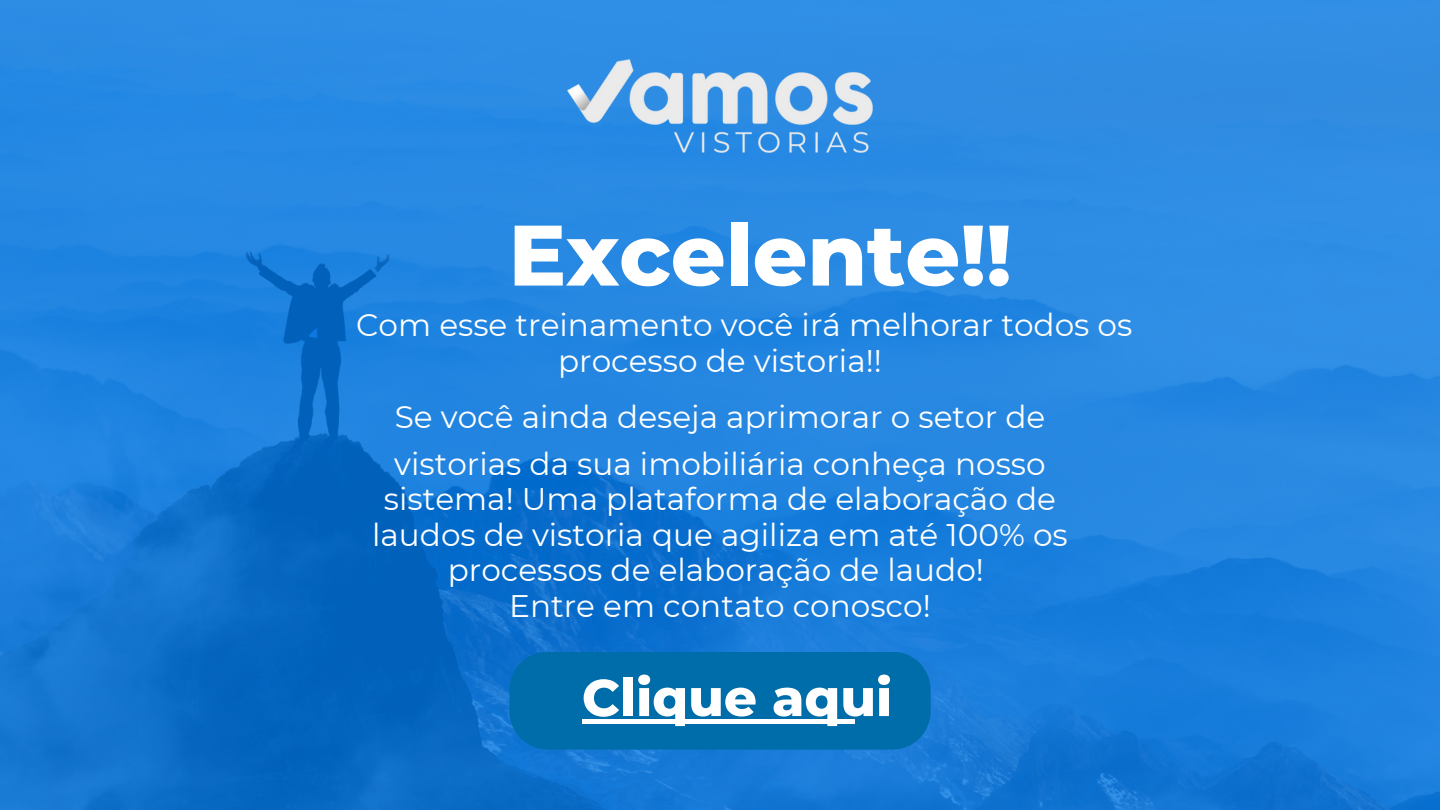
<style>
.page{position:relative;width:1440px;height:810px;background:#fff}
.page>*{position:absolute;margin:0;border:0;box-sizing:border-box;transform-origin:0 0}
.t1{font:800 85.6px "Montserrat";color:#fff}
.t2{font:800 51.6px "Montserrat";color:#fff}
.t3{font:31.2px/36px "Montserrat";color:#fff}
</style>
<div class="page">
<img style="left:0;top:0;width:1440px;height:810px">
<img style="left:523px;top:40px;width:394px;height:139px">
<div style="left:509px;top:652px;width:422px;height:98px;background:#006dab"></div>
<hr style="left:582px;top:719px;width:273px;height:4px;background:#fff">
<p class="t1" style="left:509px;top:203px;width:505px">Excelente!!</p>
<h1 class="t3" style="left:558px;top:307px;width:576px;text-indent:-202px">Com esse treinamento você irá melhorar todos os processo de vistoria!!</h1>
<p class="t3" style="left:395px;top:399px;width:652px">Se você ainda deseja aprimorar o setor de</p>
<p class="t3" style="left:394px;top:446px;width:653px">vistorias da sua imobiliária conheça nosso</p>
<p class="t3" style="left:384px;top:481px;width:674px">sistema! Uma plataforma de elaboração de</p>
<p class="t3" style="left:372px;top:517px;width:697px">laudos de vistoria que agiliza em até 100% os</p>
<p class="t3" style="left:448px;top:552px;width:538px">processos de elaboração de laudo!</p>
<p class="t3" style="left:509px;top:588px;width:423px">Entre em contato conosco!</p>
<p class="t2" style="left:582px;top:666px;width:312px">Clique aqui</p>
</div>
